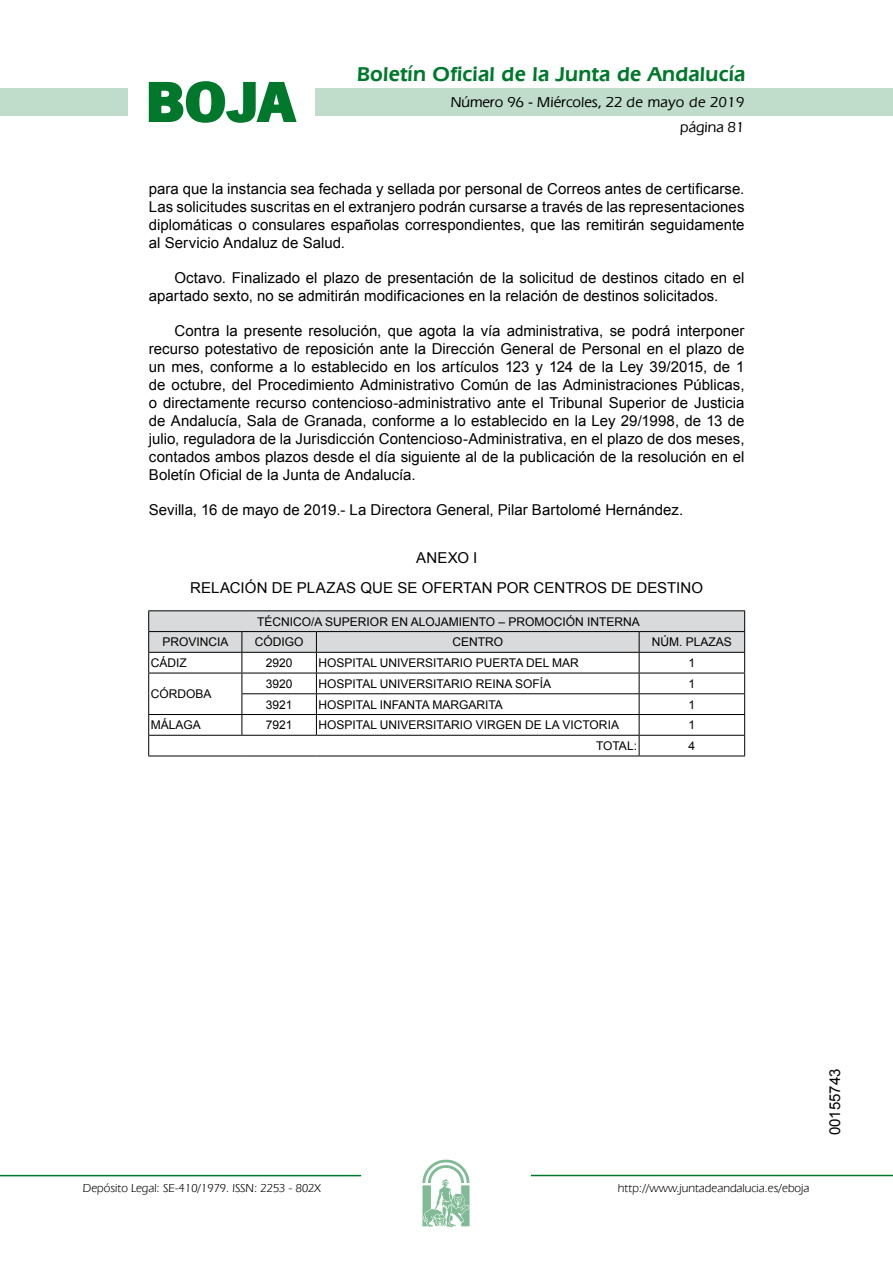
<style>
.page{position:relative;width:893px;height:1263px;background:#fff}
.page>*{position:absolute;margin:0;border:0;box-sizing:border-box;transform-origin:0 0}
.t1{font:700 57.75px "News Got T";color:#00782c;scale:1.14 1}
.t2{font:600 21px "Eras IT Cby BT";letter-spacing:.01em;color:#00782c}
.t3{font:15px/18px "Arial";color:#000;text-align:justify}
.t4{font:500 15px/24.5px "Eras IT Cby BT";color:#000;text-align:right}
.t5{font:12px "Arial";color:#000}
.t6{font:12px "Eras IT Cby BT";color:#000}
</style>
<div class="page">
<div style="left:315px;top:88px;width:577px;height:28px;background:#bfddca"></div>
<div style="left:0;top:88px;width:128px;height:28px;background:#bfddca"></div>
<hr style="left:0;top:1175px;width:361px;height:1px;background:#00782c">
<svg style="left:422px;top:1159px;width:47px;height:68px"></svg>
<hr style="left:531px;top:1175px;width:361px;height:1px;background:#00782c">
<svg style="left:148px;top:81px;width:149px;height:42px"></svg>
<hr style="left:148px;top:610px;width:94px;height:1px;background:#000">
<hr style="left:242px;top:610px;width:74px;height:1px;background:#000">
<hr style="left:316px;top:610px;width:323px;height:1px;background:#000">
<hr style="left:639px;top:610px;width:106px;height:1px;background:#000">
<svg style="left:148px;top:611px;width:597px;height:145px"></svg>
<hr style="left:148px;top:756px;width:94px;height:1px;background:#000">
<hr style="left:242px;top:756px;width:74px;height:1px;background:#000">
<hr style="left:316px;top:756px;width:323px;height:1px;background:#000">
<hr style="left:639px;top:756px;width:106px;height:1px;background:#000">
<h1 class="t1" style="left:145px;top:68px;width:133px">BOJA</h1>
<h2 class="t2" style="left:357px;top:62px;width:390px">Boletín Oficial de la Junta de Andalucía</h2>
<p class="t4" style="left:451px;top:90px;width:295px">Número 96 - Miércoles, 22 de mayo de 2019 página 81</p>
<p class="t3" style="left:149px;top:180px;width:597px">para que la instancia sea fechada y sellada por personal de Correos antes de certificarse.<br>Las solicitudes suscritas en el extranjero podrán cursarse a través de las representaciones diplomáticas o consulares españolas correspondientes, que las remitirán seguidamente al Servicio Andaluz de Salud.</p>
<p class="t3" style="left:149px;top:269px;width:597px;text-indent:26px">Octavo. Finalizado el plazo de presentación de la solicitud de destinos citado en el apartado sexto, no se admitirán modificaciones en la relación de destinos solicitados.</p>
<p class="t3" style="left:149px;top:322px;width:597px;text-indent:26px">Contra la presente resolución, que agota la vía administrativa, se podrá interponer recurso potestativo de reposición ante la Dirección General de Personal en el plazo de un mes, conforme a lo establecido en los artículos 123 y 124 de la Ley 39/2015, de 1 de octubre, del Procedimiento Administrativo Común de las Administraciones Públicas, o directamente recurso contencioso-administrativo ante el Tribunal Superior de Justicia de Andalucía, Sala de Granada, conforme a lo establecido en la Ley 29/1998, de 13 de julio, reguladora de la Jurisdicción Contencioso-Administrativa, en el plazo de dos meses, contados ambos plazos desde el día siguiente al de la publicación de la resolución en el Boletín Oficial de la Junta de Andalucía.</p>
<p class="t3" style="left:149px;top:501px;width:535px">Sevilla, 16 de mayo de 2019.- La Directora General, Pilar Bartolomé Hernández.</p>
<p class="t3" style="left:190px;top:542px;width:514px;line-height:30.8px;text-align:center">ANEXO I<br>RELACIÓN DE PLAZAS QUE SE OFERTAN POR CENTROS DE DESTINO</p>
<p class="t5" style="left:257px;top:614px;width:384px">TÉCNICO/A SUPERIOR EN ALOJAMIENTO – PROMOCIÓN INTERNA</p>
<p class="t5" style="left:163px;top:634px;width:68px">PROVINCIA</p>
<p class="t5" style="left:255px;top:634px;width:50px">CÓDIGO</p>
<p class="t5" style="left:452px;top:634px;width:52px">CENTRO</p>
<p class="t5" style="left:652px;top:634px;width:82px">NÚM. PLAZAS</p>
<p class="t5" style="left:151px;top:655px;width:37px">CÁDIZ</p>
<p class="t5" style="left:266px;top:655px;width:28px">2920</p>
<p class="t5" style="left:318px;top:655px;width:262px">HOSPITAL UNIVERSITARIO PUERTA DEL MAR</p>
<p class="t5" style="left:688px;top:655px;width:8px">1</p>
<p class="t5" style="left:151px;top:686px;width:62px">CÓRDOBA</p>
<p class="t5" style="left:266px;top:676px;width:28px">3920</p>
<p class="t5" style="left:318px;top:676px;width:234px">HOSPITAL UNIVERSITARIO REINA SOFÍA</p>
<p class="t5" style="left:688px;top:676px;width:8px">1</p>
<p class="t5" style="left:266px;top:696px;width:28px">3921</p>
<p class="t5" style="left:318px;top:696px;width:186px">HOSPITAL INFANTA MARGARITA</p>
<p class="t5" style="left:688px;top:696px;width:8px">1</p>
<p class="t5" style="left:151px;top:717px;width:52px">MÁLAGA</p>
<p class="t5" style="left:266px;top:717px;width:28px">7921</p>
<p class="t5" style="left:318px;top:717px;width:302px">HOSPITAL UNIVERSITARIO VIRGEN DE LA VICTORIA</p>
<p class="t5" style="left:688px;top:717px;width:8px">1</p>
<p class="t5" style="left:596px;top:738px;width:42px">TOTAL:</p>
<p class="t5" style="left:688px;top:738px;width:8px">4</p>
<p class="t6" style="left:83px;top:1181px;width:239px">Depósito Legal: SE-410/1979. ISSN: 2253 - 802X</p>
<p class="t6" style="left:618px;top:1181px;width:193px">http://www.juntadeandalucia.es/eboja</p>
<p class="t3" style="left:826px;top:1135px;width:68px;rotate:-90deg">00155743</p>
</div>
